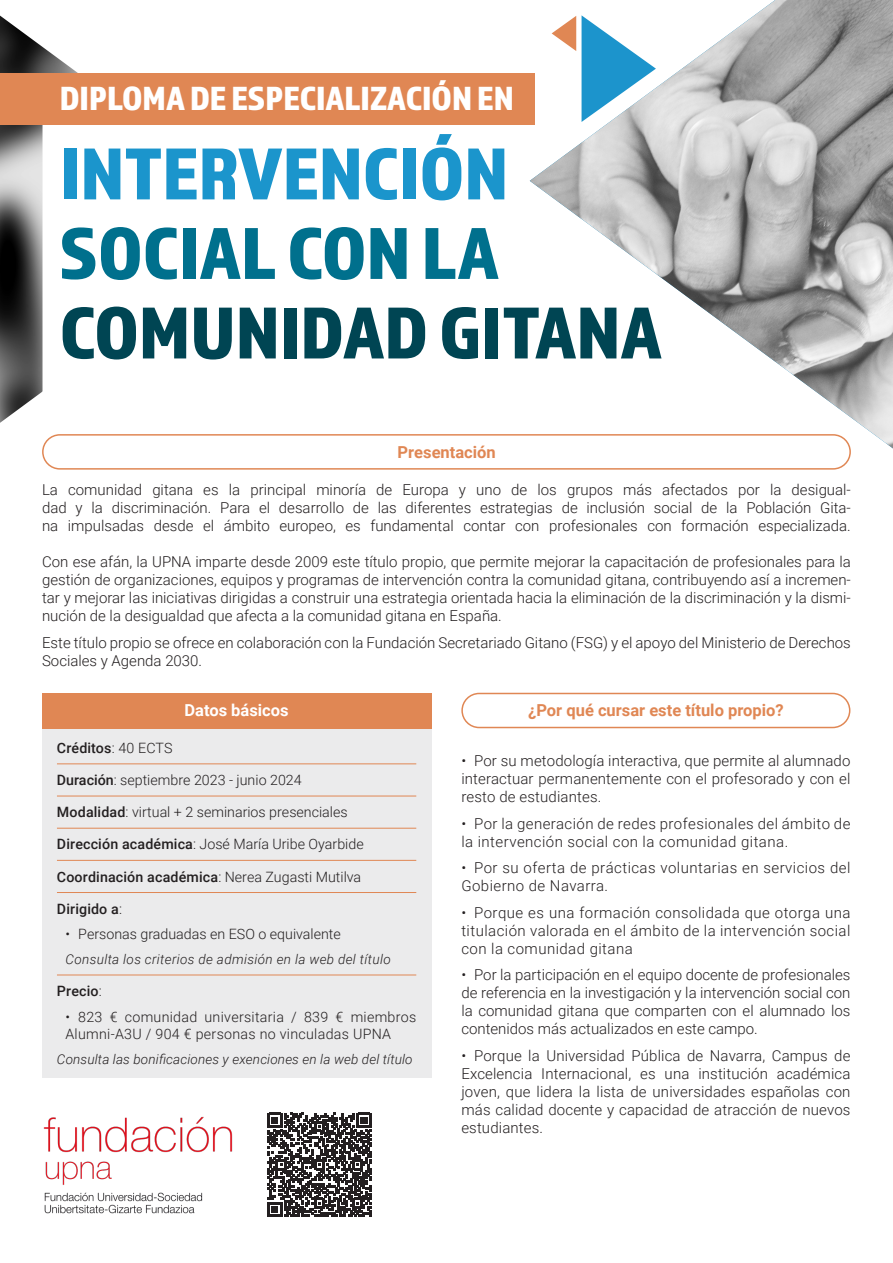
<style>
.page{position:relative;width:893px;height:1263px;background:#fff}
.page>*{position:absolute;margin:0;border:0;box-sizing:border-box;transform-origin:0 0}
.t1{font:76.2px "Almaq Refined";color:#004553}
.t2{font:76.2px "Almaq Refined";color:#1b95cc}
.t3{font:76.2px "Almaq Refined";color:#00708d}
.t4{font:34.8px "Almaq Refined";color:#fff}
.t5{font:700 16.5px "Roboto";color:#e08754}
.t6{font:700 16.5px "Roboto";color:#fff}
.Texto_normal{font:300 15px/18px "Roboto";letter-spacing:.01em;color:#231f20;text-align:justify}
.Texto_normal-2{font:300 15px/18px "Roboto";letter-spacing:.03em;color:#231f20}
.Texto_normal-3{font:300 14.25px "Roboto";color:#231f20}
.Texto_normal-4{font:300 14.25px/17.1px "Roboto";letter-spacing:.02em;color:#231f20}
.Texto_normal-5{font:500 14.25px "Roboto";letter-spacing:.01em;color:#231f20}
.t7{font:italic 300 13.5px "Roboto";letter-spacing:.01em;color:#231f20}
.s1{font-weight:300}
.s2{font-weight:500}
</style>
<div class="page">
<div style="left:42px;top:728px;width:389px;height:350px;background:#ebebec"></div>
<div style="left:42px;top:693px;width:389px;height:35px;background:#e08754"></div>
<div style="left:461px;top:693px;width:389px;height:35px;border:2px solid #e08754;border-radius:17px"></div>
<img style="left:0;top:16px;width:78px;height:407px">
<svg style="left:267px;top:1113px;width:104px;height:104px"></svg>
<img style="left:43px;top:1116px;width:190px;height:98px">
<div style="left:42px;top:434px;width:809px;height:36px;border:2px solid #e08754;border-radius:17px"></div>
<svg style="left:43px;top:125px;width:487px;height:270px"></svg>
<div style="left:0;top:73px;width:534px;height:52px;background:#e08754"></div>
<img style="left:530px;top:0;width:363px;height:448px">
<hr style="left:57px;top:763px;width:359px;height:1px;background:#e08754">
<hr style="left:57px;top:796px;width:359px;height:1px;background:#e08754">
<hr style="left:57px;top:828px;width:359px;height:1px;background:#e08754">
<hr style="left:57px;top:860px;width:359px;height:1px;background:#e08754">
<hr style="left:57px;top:892px;width:359px;height:1px;background:#e08754">
<hr style="left:57px;top:975px;width:359px;height:1px;background:#e08754">
<p class="t4" style="left:60px;top:78px;width:456px">DIPLOMA DE ESPECIALIZACIÓN EN</p>
<p class="t2" style="left:60px;top:128px;width:450px">INTERVENCIÓN</p>
<p class="t3" style="left:60px;top:207px;width:441px">SOCIAL CON LA</p>
<p class="t1" style="left:60px;top:287px;width:604px">COMUNIDAD GITANA</p>
<p class="t5" style="left:398px;top:440px;width:100px">Presentación</p>
<p class="Texto_normal" style="left:42px;top:480px;width:810px">La comunidad gitana es la principal minoría de Europa y uno de los grupos más afectados por la desigual&shy;dad y la discriminación. Para el desarrollo de las diferentes estrategias de inclusión social de la Población Gita&shy;na impulsadas desde el ámbito europeo, es fundamental contar con profesionales con formación especializada.</p>
<p class="Texto_normal" style="left:42px;top:552px;width:810px">Con ese afán, la UPNA imparte desde 2009 este título propio, que permite mejorar la capacitación de profesionales para la gestión de organizaciones, equipos y programas de intervención contra la comunidad gitana, contribuyendo así a incremen&shy;tar y mejorar las iniciativas dirigidas a construir una estrategia orientada hacia la eliminación de la discriminación y la dismi&shy;nución de la desigualdad que afecta a la comunidad gitana en España.</p>
<p class="Texto_normal" style="left:42px;top:633px;width:810px">Este título propio se ofrece en colaboración con la Fundación Secretariado Gitano (FSG) y el apoyo del Ministerio de Derechos<br>Sociales y Agenda 2030.</p>
<p class="t6" style="left:184px;top:699px;width:106px">Datos básicos</p>
<p class="Texto_normal-5" style="left:57px;top:738px;width:117px">Créditos<span class="s1">: 40 ECTS</span></p>
<p class="Texto_normal-3" style="left:57px;top:770px;width:246px"><span class="s2">Duración</span>: septiembre 2023 - junio 2024</p>
<p class="Texto_normal-3" style="left:57px;top:802px;width:292px"><span class="s2">Modalidad</span>: virtual + 2 seminarios presenciales</p>
<p class="Texto_normal-3" style="left:57px;top:834px;width:308px"><span class="s2">Dirección académica</span>: José María Uribe Oyarbide</p>
<p class="Texto_normal-5" style="left:57px;top:866px;width:306px">Coordinación académica<span class="s1">: Nerea Zugasti Mutilva</span></p>
<p class="Texto_normal-5" style="left:57px;top:899px;width:67px">Dirigido a<span class="s1">:</span></p>
<p class="Texto_normal-3" style="left:65px;top:924px;width:277px">• Personas graduadas en ESO o equivalente</p>
<p class="t7" style="left:65px;top:950px;width:327px">Consulta los criterios de admisión en la web del título</p>
<p class="Texto_normal-5" style="left:57px;top:981px;width:46px">Precio<span class="s1">:</span></p>
<p class="Texto_normal-4" style="left:65px;top:1007px;width:352px">• 823 € comunidad universitaria / 839 € miembros<br>Alumni-A3U / 904 € personas no vinculadas UPNA</p>
<p class="t7" style="left:57px;top:1049px;width:357px">Consulta las bonificaciones y exenciones en la web del título</p>
<p class="t5" style="left:528px;top:699px;width:257px">¿Por qué cursar este título propio?</p>
<p class="Texto_normal" style="left:461px;top:751px;width:391px">• Por su metodología interactiva, que permite al alumnado interactuar permanentemente con el profesorado y con el resto de estudiantes.</p>
<p class="Texto_normal-2" style="left:461px;top:814px;width:391px">• Por la generación de redes profesionales del ámbito de la intervención social con la comunidad gitana.</p>
<p class="Texto_normal-2" style="left:461px;top:858px;width:391px">• Por su oferta de prácticas voluntarias en servicios del<br>Gobierno de Navarra.</p>
<p class="Texto_normal" style="left:461px;top:903px;width:391px">• Porque es una formación consolidada que otorga una titulación valorada en el ámbito de la intervención social con la comunidad gitana</p>
<p class="Texto_normal" style="left:461px;top:965px;width:391px">• Por la participación en el equipo docente de profesionales de referencia en la investigación y la intervención social con la comunidad gitana que comparten con el alumnado los contenidos más actualizados en este campo.</p>
<p class="Texto_normal" style="left:461px;top:1046px;width:391px">• Porque la Universidad Pública de Navarra, Campus de Excelencia Internacional, es una institución académica joven, que lidera la lista de universidades españolas con más calidad docente y capacidad de atracción de nuevos estudiantes.</p>
</div>
